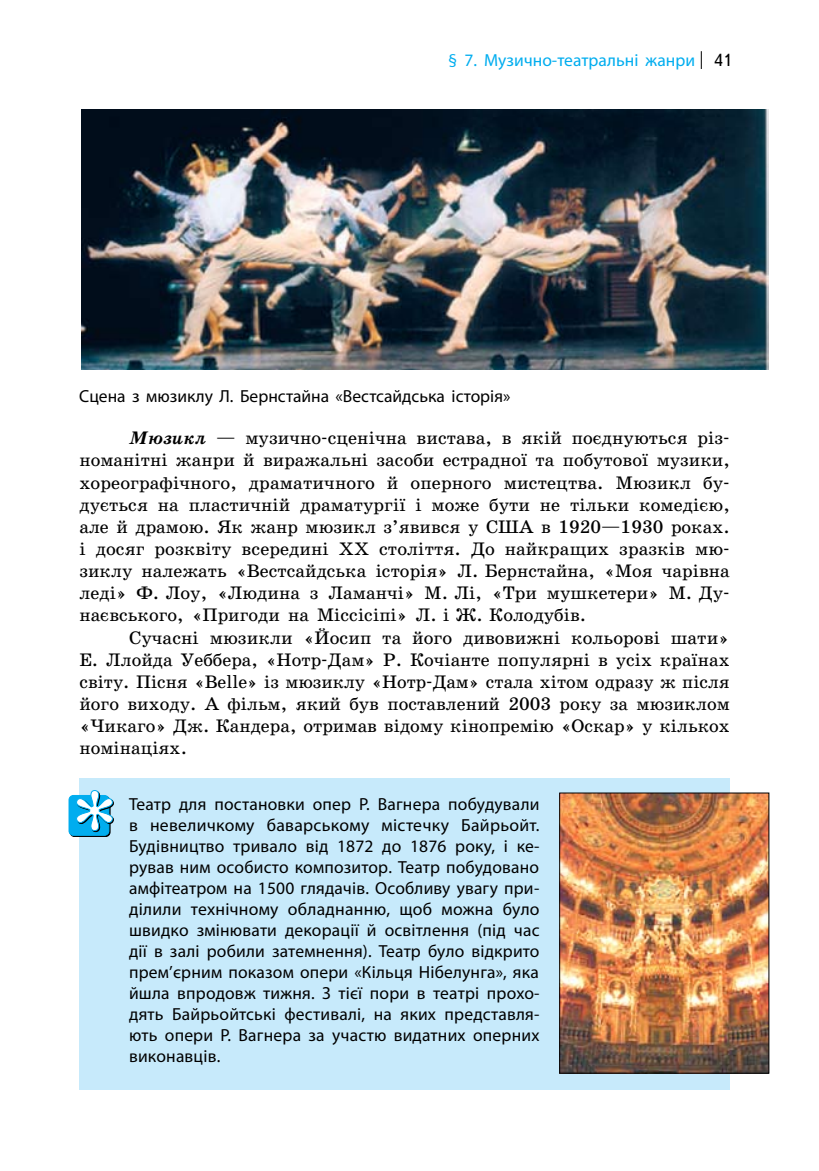
<style>
.page{position:relative;width:819px;height:1171px;background:#fff}
.page>*{position:absolute;margin:0;border:0;box-sizing:border-box;transform-origin:0 0}
.t1{font:18.38px/22.2px "School Book C";color:#000;text-align:justify}
.t2{font:17.5px/21px "Myriad Pro";letter-spacing:.01em;color:#000;text-align:justify}
.t3{font:17.5px "Myriad Pro";color:#00adef}
.s1{font-family:"Text Book C";color:#000}
.s2{font-weight:700;font-style:italic}
</style>
<div class="page">
<svg style="left:700px;top:51px;width:1px;height:18px"></svg>
<div style="left:79px;top:778px;width:650px;height:312px;background:#c7eafb"></div>
<div style="left:70px;top:796px;width:40px;height:40px;background:#0085b8;border-radius:4px"></div>
<div style="left:70px;top:796px;width:40px;height:41px;border:1px solid #000;border-radius:4px"></div>
<div style="left:69px;top:795px;width:40px;height:40px;background:#00adef;border-radius:4px"></div>
<div style="left:69px;top:795px;width:40px;height:40px;border:1px solid #00adef;border-radius:4px"></div>
<svg style="left:76px;top:790px;width:37px;height:42px"></svg>
<img style="left:561px;top:794px;width:206px;height:277px">
<div style="left:559px;top:792px;width:210px;height:281px;border:1px solid #000"></div>
<img style="left:82px;top:109px;width:686px;height:261px">
<p class="t3" style="left:389px;top:50px;width:344px">§ 1. Художньо-образна мова мистецтва <span class="s1">41</span></p>
<p class="t3" style="left:448px;top:50px;width:248px">§ 7. Музично-театральні жанри</p>
<p class="t2" style="left:79px;top:385px;width:432px">Сцена з мюзиклу Л. Бернстайна «Вестсайдська історія»</p>
<p class="t1" style="left:79px;top:427px;width:652px;text-indent:50px"><span class="s2">Мюзикл</span> — музично-сценічна вистава, в якій поєднуються різ&shy;номанітні жанри й виражальні засоби естрадної та побутової музики, хореографічного, драматичного й оперного мистецтва. Мюзикл бу&shy;дується на пластичній драматургії і може бути не тільки комедією, але й драмою. Як жанр мюзикл з’явився у США в 1920—1930 роках. і досяг розквіту всередині ХХ століття. До найкращих зразків мю&shy;зиклу належать «Вестсайдська історія» Л. Бернстайна, «Моя чарівна леді» Ф. Лоу, «Людина з Ламанчі» М. Лі, «Три мушкетери» М. Ду&shy;наєвського, «Пригоди на Міссісіпі» Л. і Ж. Колодубів.</p>
<p class="t1" style="left:79px;top:626px;width:652px;text-indent:50px">Сучасні мюзикли «Йосип та його дивовижні кольорові шати» Е. Ллойда Уеббера, «Нотр-Дам» Р. Кочіанте популярні в усіх країнах світу. Пісня «Belle» із мюзиклу «Нотр-Дам» стала хітом одразу ж після його виходу. А фільм, який був поставлений 2003 року за мюзиклом «Чикаго» Дж. Кандера, отримав відому кінопремію «Оскар» у кількох номінаціях.</p>
<p class="t2" style="left:129px;top:793px;width:412px">Театр для постановки опер Р. Вагнера побудували в невеличкому баварському містечку Байрьойт.<br>Будівництво тривало від 1872 до 1876 року, і ке&shy;рував ним особисто композитор. Театр побудовано амф-ітеатром на 1500 глядачів. Особливу увагу при&shy;ділили технічному обладнанню, щоб можна було швидко змінювати декорації й освітлення (під час дії в залі робили затемнення). Театр було відкрито прем’єрним показом опери «Кільця Нібелунга», яка йшла впродовж тижня. З тієї пори в театрі прохо&shy;дять Байрьойтські фестивалі, на яких представля&shy;ють опери Р. Вагнера за участю видатних оперних виконавців.</p>
</div>
